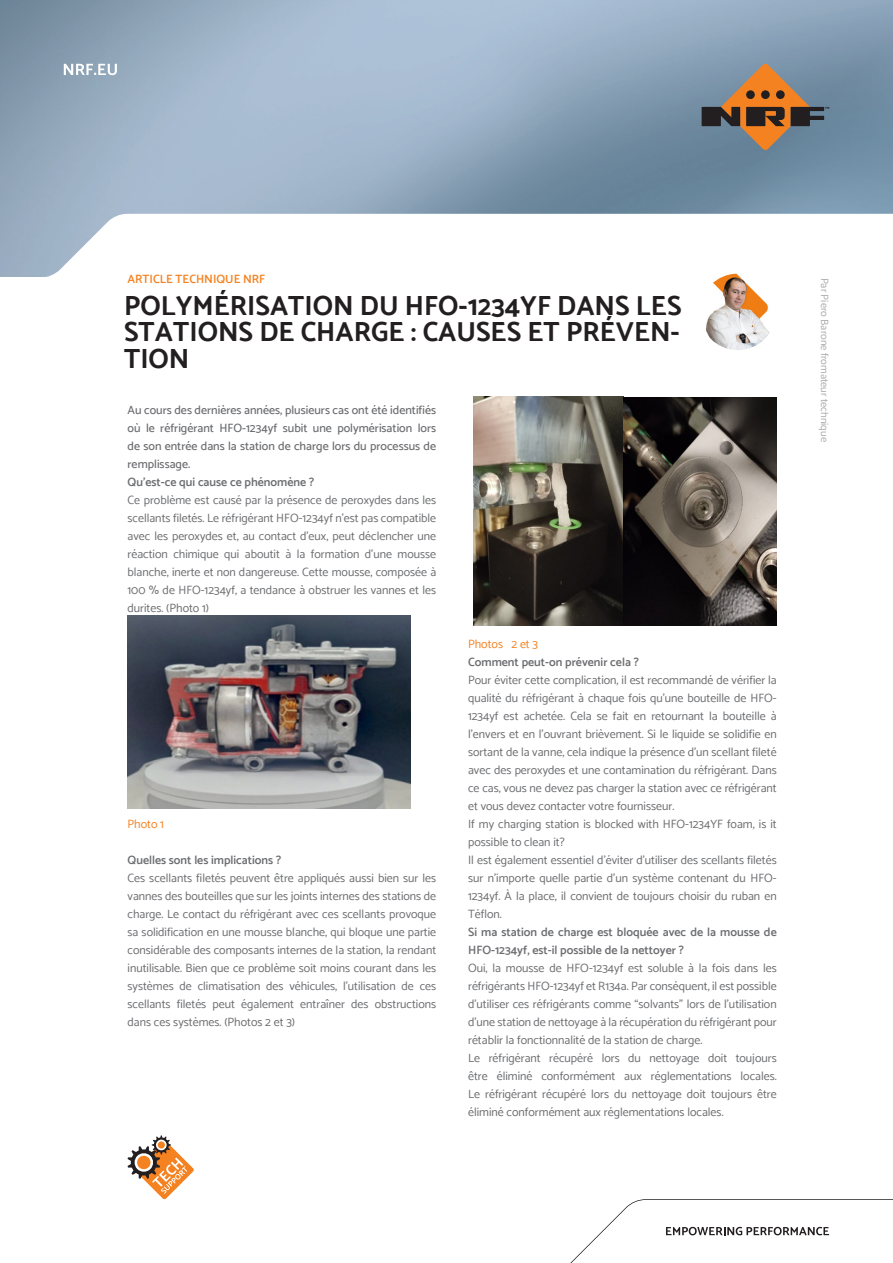
<style>
.page{position:relative;width:893px;height:1263px;background:#fff}
.page>*{position:absolute;margin:0;border:0;box-sizing:border-box;transform-origin:0 0}
.t1{font:700 27.6px/26.5px "Catamaran";color:#231f20;text-align:justify}
.t2{font:12px/18px "Catamaran";color:#6c6d70;text-align:justify}
.t3{font:500 12px/18px "Catamaran";color:#6c6d70;text-align:justify}
.t4{font:600 12px/18px "Catamaran";color:#6c6d70}
.t5{font:600 12px "Catamaran";color:#f58220}
.t6{font:12px "Catamaran";color:#f58220}
.t7{font:10.5px "Catamaran";color:#a8a9ad}
</style>
<div class="page">
<img style="left:0;top:0;width:893px;height:277px">
<svg style="left:40px;top:214px;width:853px;height:69px"></svg>
<svg style="left:570px;top:1199px;width:323px;height:64px"></svg>
<svg style="left:128px;top:1135px;width:66px;height:64px"></svg>
<img style="left:474px;top:396px;width:150px;height:230px">
<img style="left:700px;top:274px;width:76px;height:76px;border-radius:38px">
<img style="left:128px;top:615px;width:282px;height:193px">
<img style="left:623px;top:398px;width:154px;height:227px">
<svg style="left:64px;top:64px;width:53px;height:11px"></svg>
<svg style="left:702px;top:64px;width:127px;height:86px;background:#847669"></svg>
<p class="t5" style="left:128px;top:272px;width:139px">ARTICLE TECHNIQUE NRF</p>
<p class="t1" style="left:124px;top:292px;width:559px">POLYMÉRISATION DU HFO-1234YF DANS LES STATIONS DE CHARGE : CAUSES ET PRÉVEN-TION</p>
<p class="t3" style="left:128px;top:401px;width:310px">Au cours des dernières années, plusieurs cas ont été identifiés où le réfrigérant HFO-1234yf subit une polymérisation lors de son entrée dans la station de charge lors du processus de remplissage.</p>
<p class="t4" style="left:128px;top:473px;width:188px">Qu’est-ce qui cause ce phénomène ?</p>
<p class="t2" style="left:128px;top:491px;width:310px">Ce problème est causé par la présence de peroxydes dans les scellants filetés. Le réfrigérant HFO-1234yf n’est pas compatible avec les peroxydes et, au contact d’eux, peut déclencher une réaction chimique qui aboutit à la formation d’une mousse blanche, inerte et non dangereuse. Cette mousse, composée à 100 % de HFO-1234yf, a tendance à obstruer les vannes et les durites. (Photo 1)</p>
<p class="t6" style="left:128px;top:817px;width:38px">Photo 1</p>
<p class="t4" style="left:128px;top:851px;width:155px">Quelles sont les implications ?</p>
<p class="t2" style="left:128px;top:869px;width:310px">Ces scellants filetés peuvent être appliqués aussi bien sur les vannes des bouteilles que sur les joints internes des stations de charge. Le contact du réfrigérant avec ces scellants provoque sa solidification en une mousse blanche, qui bloque une partie considérable des composants internes de la station, la rendant inutilisable. Bien que ce problème soit moins courant dans les systèmes de climatisation des véhicules, l’utilisation de ces scellants filetés peut également entraîner des obstructions dans ces systèmes. (Photos 2 et 3)</p>
<p class="t6" style="left:468px;top:637px;width:72px">Photos 2 et 3</p>
<p class="t4" style="left:468px;top:653px;width:172px">Comment peut-on prévenir cela ?</p>
<p class="t2" style="left:468px;top:671px;width:310px">Pour éviter cette complication, il est recommandé de vérifier la qualité du réfrigérant à chaque fois qu’une bouteille de HFO-1234yf est achetée. Cela se fait en retournant la bouteille à l’envers et en l’ouvrant brièvement. Si le liquide se solidifie en sortant de la vanne, cela indique la présence d’un scellant fileté avec des peroxydes et une contamination du réfrigérant. Dans ce cas, vous ne devez pas charger la station avec ce réfrigérant et vous devez contacter votre fournisseur.</p>
<p class="t2" style="left:468px;top:815px;width:310px">If my charging station is blocked with HFO-1234YF foam, is it possible to clean it?</p>
<p class="t2" style="left:468px;top:851px;width:310px">Il est également essentiel d’éviter d’utiliser des scellants filetés sur n’importe quelle partie d’un système contenant du HFO-1234yf. À la place, il convient de toujours choisir du ruban en Téflon.</p>
<p class="t4" style="left:468px;top:923px;width:310px">Si ma station de charge est bloquée avec de la mousse de<br>HFO-1234yf, est-il possible de la nettoyer ?</p>
<p class="t2" style="left:468px;top:959px;width:310px">Oui, la mousse de HFO-1234yf est soluble à la fois dans les réfrigérants HFO-1234yf et R134a. Par conséquent, il est possible d’utiliser ces réfrigérants comme “solvants” lors de l’utilisation d’une station de nettoyage à la récupération du réfrigérant pour rétablir la fonctionnalité de la station de charge.</p>
<p class="t2" style="left:468px;top:1049px;width:310px">Le réfrigérant récupéré lors du nettoyage doit toujours être éliminé conformément aux réglementations locales.<br>Le réfrigérant récupéré lors du nettoyage doit toujours être éliminé conformément aux réglementations locales.</p>
<p class="t7" style="left:831px;top:278px;width:166px;rotate:90deg">Par Piero Barone fromateur technique</p>
</div>
